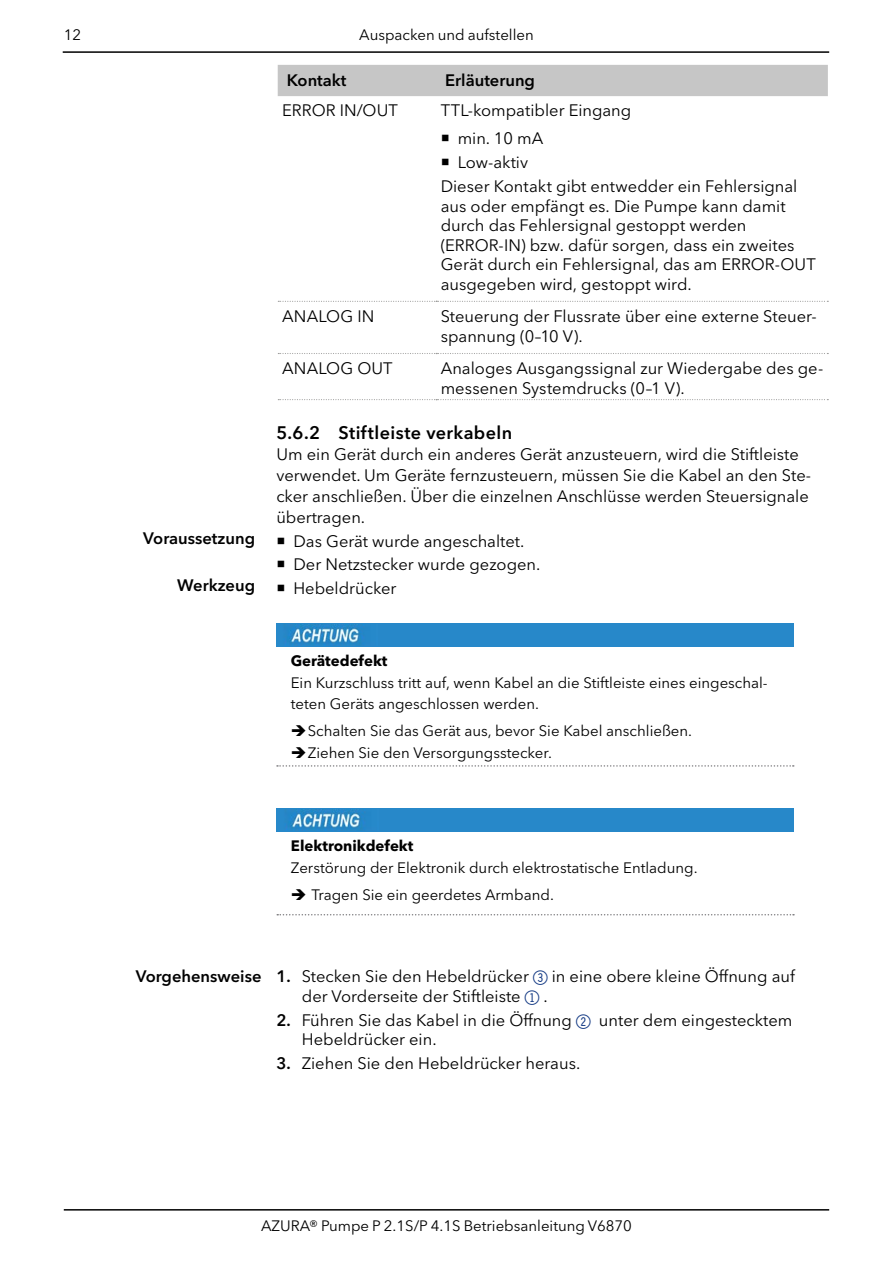
<style>
.page{position:relative;width:893px;height:1263px;background:#fff}
.page>*{position:absolute;margin:0;border:0;box-sizing:border-box;transform-origin:0 0}
.t1{font:600 18px "Avenir Next W1 G";letter-spacing:.02em;color:#000}
.t2{font:16.5px/19.5px "Avenir Next W1 G";color:#000}
.t3{font:600 16.5px "Avenir Next W1 G";color:#000}
.t4{font:15px/21px "Avenir Next W1 G";color:#000}
.t5{font:700 15px "Avenir Next W1 G";color:#000}
.s1{font-weight:600}
.s2{font-family:"Double Digits Round";font-size:24px;color:#143a84}
</style>
<div class="page">
<hr style="left:63px;top:51px;width:766px;height:2px;background:#000">
<hr style="left:64px;top:1209px;width:765px;height:1px;background:#000">
<div style="left:277px;top:65px;width:551px;height:31px;background:#c6c6c6"></div>
<svg style="left:278px;top:301px;width:550px;height:1px"></svg>
<svg style="left:278px;top:353px;width:550px;height:1px"></svg>
<svg style="left:278px;top:399px;width:550px;height:1px"></svg>
<div style="left:276px;top:623px;width:517px;height:23px;background:#2788c9"></div>
<svg style="left:277px;top:765px;width:517px;height:2px"></svg>
<img style="left:285px;top:625px;width:79px;height:20px">
<div style="left:276px;top:808px;width:518px;height:23px;background:#2788c9"></div>
<svg style="left:277px;top:914px;width:517px;height:1px"></svg>
<img style="left:286px;top:810px;width:79px;height:20px">
<p class="t4" style="left:64px;top:25px;width:19px">12</p>
<p class="t4" style="left:359px;top:25px;width:176px">Auspacken und aufstellen</p>
<p class="t3" style="left:287px;top:70px;width:61px">Kontakt</p>
<p class="t3" style="left:445px;top:70px;width:91px">Erläuterung</p>
<p class="t2" style="left:282px;top:101px;width:117px">ERROR IN/OUT</p>
<p class="t2" style="left:458px;top:97px;width:175px;line-height:28px;text-indent:-17px">TTL-kompatibler Eingang min. 10 mA</p>
<p class="t2" style="left:441px;top:151px;width:358px;line-height:23.7px;text-indent:17px">Low-aktiv<br>Dieser Kontakt gibt entwedder ein Fehlersignal</p>
<p class="t2" style="left:441px;top:196px;width:377px">aus oder empfängt es. Die Pumpe kann damit durch das Fehlersignal gestoppt werden (ERROR-IN) bzw. dafür sorgen, dass ein zweites Gerät durch ein Fehlersignal, das am ERROR-OUT ausgegeben wird, gestoppt wird.</p>
<p class="t2" style="left:282px;top:307px;width:94px">ANALOG IN</p>
<p class="t2" style="left:441px;top:307px;width:376px">Steuerung der Flussrate über eine externe Steuer&shy;spannung (0–10 V).</p>
<p class="t2" style="left:282px;top:359px;width:112px">ANALOG OUT</p>
<p class="t2" style="left:441px;top:359px;width:384px">Analoges Ausgangssignal zur Wiedergabe des ge&shy;messenen Systemdrucks (0–1 V).</p>
<p class="t1" style="left:276px;top:422px;width:237px">5.6.2 Stiftleiste verkabeln</p>
<p class="t2" style="left:276px;top:444px;width:536px;line-height:21px">Um ein Gerät durch ein anderes Gerät anzusteuern, wird die Stiftleiste verwendet. Um Geräte fernzusteuern, müssen Sie die Kabel an den Ste&shy;cker anschließen. Über die einzelnen Anschlüsse werden Steuersignale übertragen.</p>
<p class="t2" style="left:293px;top:529px;width:249px;line-height:23.7px">Das Gerät wurde angeschaltet.<br>Der Netzstecker wurde gezogen.<br>Hebeldrücker</p>
<p class="t3" style="left:143px;top:528px;width:113px">Voraussetzung</p>
<p class="t3" style="left:177px;top:575px;width:79px">Werkzeug</p>
<p class="t5" style="left:291px;top:651px;width:98px">Gerätedefekt</p>
<p class="t4" style="left:291px;top:672px;width:478px">Ein Kurzschluss tritt auf, wenn Kabel an die Stiftleiste eines eingeschal&shy;teten Geräts angeschlossen werden.</p>
<p class="t4" style="left:291px;top:720px;width:403px">➔Schalten Sie das Gerät aus, bevor Sie Kabel anschließen.</p>
<p class="t4" style="left:291px;top:742px;width:263px">➔Ziehen Sie den Versorgungsstecker.</p>
<p class="t5" style="left:291px;top:836px;width:124px">Elektronikdefekt</p>
<p class="t4" style="left:291px;top:857px;width:408px">Zerstörung der Elektronik durch elektrostatische Entladung.</p>
<p class="t4" style="left:291px;top:884px;width:264px">➔ Tragen Sie ein geerdetes Armband.</p>
<p class="t3" style="left:136px;top:966px;width:127px">Vorgehensweise</p>
<p class="t2" style="left:302px;top:966px;width:494px;text-indent:-26px"><span class="s1">1.</span> Stecken Sie den Hebeldrücker <span class="s2">3</span>in eine obere kleine Öffnung auf der Vorderseite der Stiftleiste <span class="s2">1</span>.</p>
<p class="t2" style="left:302px;top:1010px;width:492px;text-indent:-26px"><span class="s1">2.</span> Führen Sie das Kabel in die Öffnung <span class="s2">2</span> unter dem eingestecktem<br>Hebeldrücker ein.</p>
<p class="t2" style="left:276px;top:1053px;width:305px"><span class="s1">3.</span> Ziehen Sie den Hebeldrücker heraus.</p>
<p class="t4" style="left:261px;top:1215px;width:372px">AZURA® Pumpe P 2.1S/P 4.1S Betriebsanleitung V6870</p>
</div>
